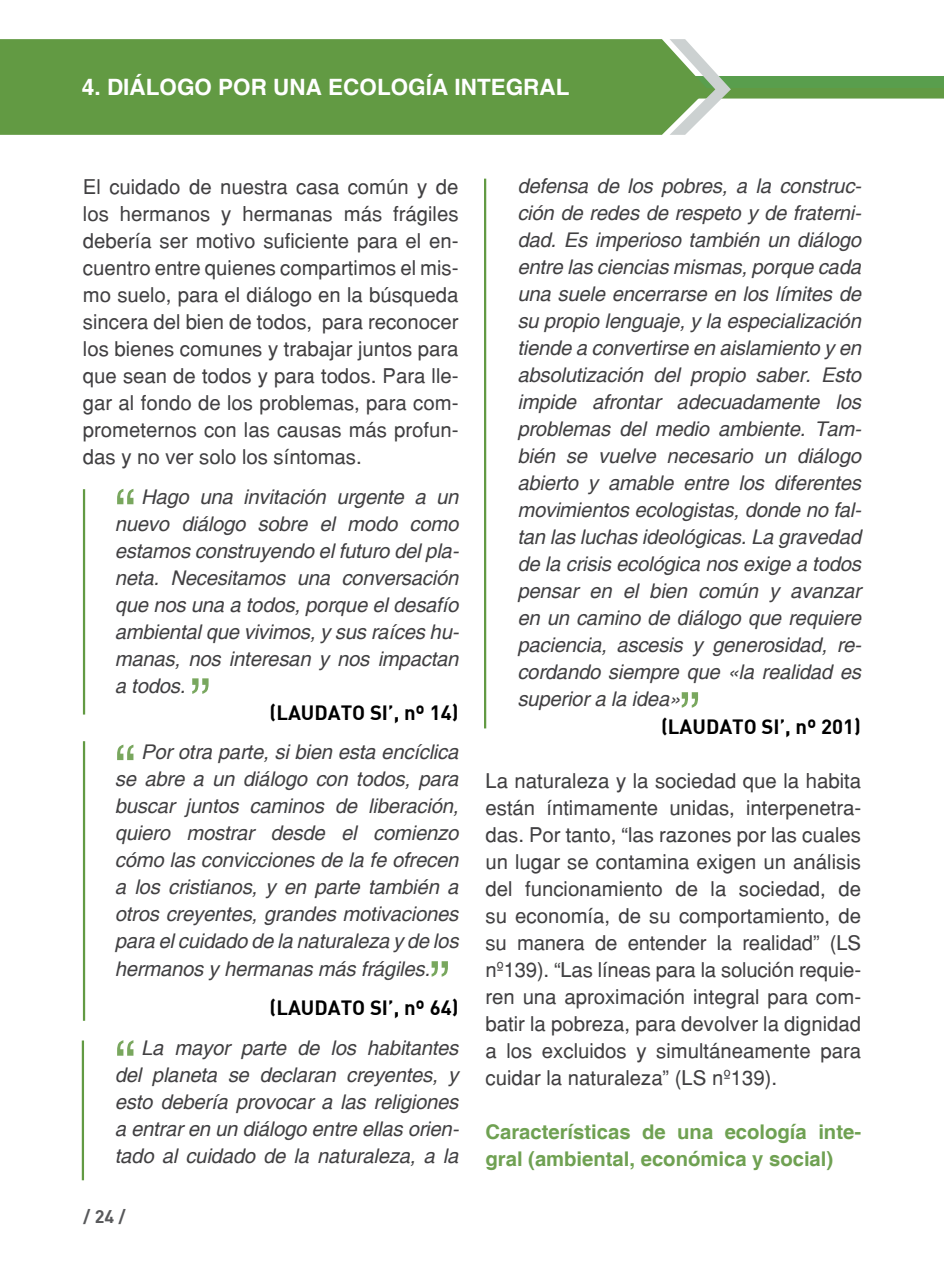
<style>
.page{position:relative;width:944px;height:1276px;background:#fff}
.page>*{position:absolute;margin:0;border:0;box-sizing:border-box;transform-origin:0 0}
.t1{font:60.75px "Helvetica";color:#79a75e}
.t2{font:700 22.5px "Helvetica";color:#fff}
.t3{font:italic 20.25px/27px "Helvetica";letter-spacing:-.01em;color:#414042;text-align:justify}
.t4{font:20.25px/27px "Helvetica";color:#414042;text-align:justify}
.t5{font:700 20.25px/27px "Helvetica";color:#6fa152}
.t6{font:700 20.25px "DIN";color:#000}
.t7{font:700 18px "DIN";color:#58595b}
</style>
<div class="page">
<div style="left:0;top:87px;width:944px;height:12px;background:#629a43"></div>
<div style="left:0;top:76px;width:944px;height:11px;background:#599e4d"></div>
<div style="left:0;top:39px;width:670px;height:96px;background:#629a43"></div>
<svg style="left:670px;top:39px;width:61px;height:96px"></svg>
<hr style="left:83px;top:489px;width:2px;height:225px;background:#629a43">
<hr style="left:83px;top:741px;width:2px;height:279px;background:#629a43">
<hr style="left:82px;top:1040px;width:2px;height:140px;background:#629a43">
<hr style="left:484px;top:179px;width:2px;height:549px;background:#629a43">
<p class="t2" style="left:82px;top:74px;width:489px">4. Diálogo por una ecología integral</p>
<p class="t4" style="left:83px;top:173px;width:377px">El cuidado de nuestra casa común y de los hermanos y hermanas más frágiles debería ser motivo suficiente para el en&shy;cuentro entre quienes compartimos el mis&shy;mo suelo, para el diálogo en la búsqueda sincera del bien de todos, para reconocer los bienes comunes y trabajar juntos para que sean de todos y para todos. Para lle&shy;gar al fondo de los problemas, para com&shy;prometernos con las causas más profun&shy;das y no ver solo los síntomas.</p>
<h1 class="t1" style="left:115px;top:476px;width:22px">“</h1>
<p class="t3" style="left:115px;top:484px;width:346px;text-indent:26px">Hago una invitación urgente a un nuevo diálogo sobre el modo como estamos construyendo el futuro del pla&shy;neta. Necesitamos una conversación que nos una a todos, porque el desafío ambiental que vivimos, y sus raíces hu&shy;manas, nos interesan y nos impactan a todos.</p>
<h1 class="t1" style="left:191px;top:665px;width:22px">”</h1>
<p class="t6" style="left:270px;top:699px;width:21px">(LAUDATO</p>
<p class="t6" style="left:370px;top:699px;width:90px">SI’, nº 14)</p>
<p class="t3" style="left:115px;top:739px;width:345px;text-indent:26px">Por otra parte, si bien esta encíclica se abre a un diálogo con todos, para buscar juntos caminos de liberación, quiero mostrar desde el comienzo cómo las convicciones de la fe ofrecen a los cristianos, y en parte también a otros creyentes, grandes motivaciones para el cuidado de la naturaleza y de los hermanos y hermanas más frágiles.</p>
<h1 class="t1" style="left:115px;top:732px;width:22px">“</h1>
<h1 class="t1" style="left:430px;top:948px;width:22px">”</h1>
<p class="t6" style="left:270px;top:994px;width:21px">(LAUDATO</p>
<p class="t6" style="left:370px;top:994px;width:90px">SI’, nº 64)</p>
<h1 class="t1" style="left:115px;top:1028px;width:22px">“</h1>
<p class="t3" style="left:115px;top:1035px;width:346px;text-indent:26px">La mayor parte de los habitantes del planeta se declaran creyentes, y esto debería provocar a las religiones a entrar en un diálogo entre ellas orien&shy;tado al cuidado de la naturaleza, a la</p>
<p class="t7" style="left:83px;top:1204px;width:44px">/ 24 /</p>
<p class="t3" style="left:517px;top:173px;width:346px">defensa de los pobres, a la construc&shy;ción de redes de respeto y de fraterni&shy;dad. Es imperioso también un diálogo entre las ciencias mismas, porque cada una suele encerrarse en los límites de su propio lenguaje, y la especialización tiende a convertirse en aislamiento y en absolutización del propio saber. Esto impide afrontar adecuadamente los problemas del medio ambiente. Tam&shy;bién se vuelve necesario un diálogo abierto y amable entre los diferentes movimientos ecologistas, donde no fal&shy;tan las luchas ideológicas. La gravedad de la crisis ecológica nos exige a todos pensar en el bien común y avanzar en un camino de diálogo que requiere paciencia, ascesis y generosidad, re&shy;cordando siempre que «la realidad es superior a la idea»</p>
<p class="t6" style="left:661px;top:713px;width:21px">(LAUDATO</p>
<h1 class="t1" style="left:680px;top:679px;width:22px">”</h1>
<p class="t6" style="left:762px;top:713px;width:101px">SI’, nº 201)</p>
<p class="t4" style="left:485px;top:766px;width:377px">La naturaleza y la sociedad que la habita están íntimamente unidas, interpenetra&shy;das. Por tanto, “las razones por las cuales un lugar se contamina exigen un análisis del funcionamiento de la sociedad, de su economía, de su comportamiento, de su manera de entender la realidad” (LS nº139). “Las líneas para la solución requie&shy;ren una aproximación integral para com&shy;batir la pobreza, para devolver la dignidad a los excluidos y simultáneamente para cuidar la naturaleza” (LS nº139).</p>
<p class="t5" style="left:485px;top:1119px;width:377px">Características de una ecología inte&shy;gral (ambiental, económica y social)</p>
</div>
